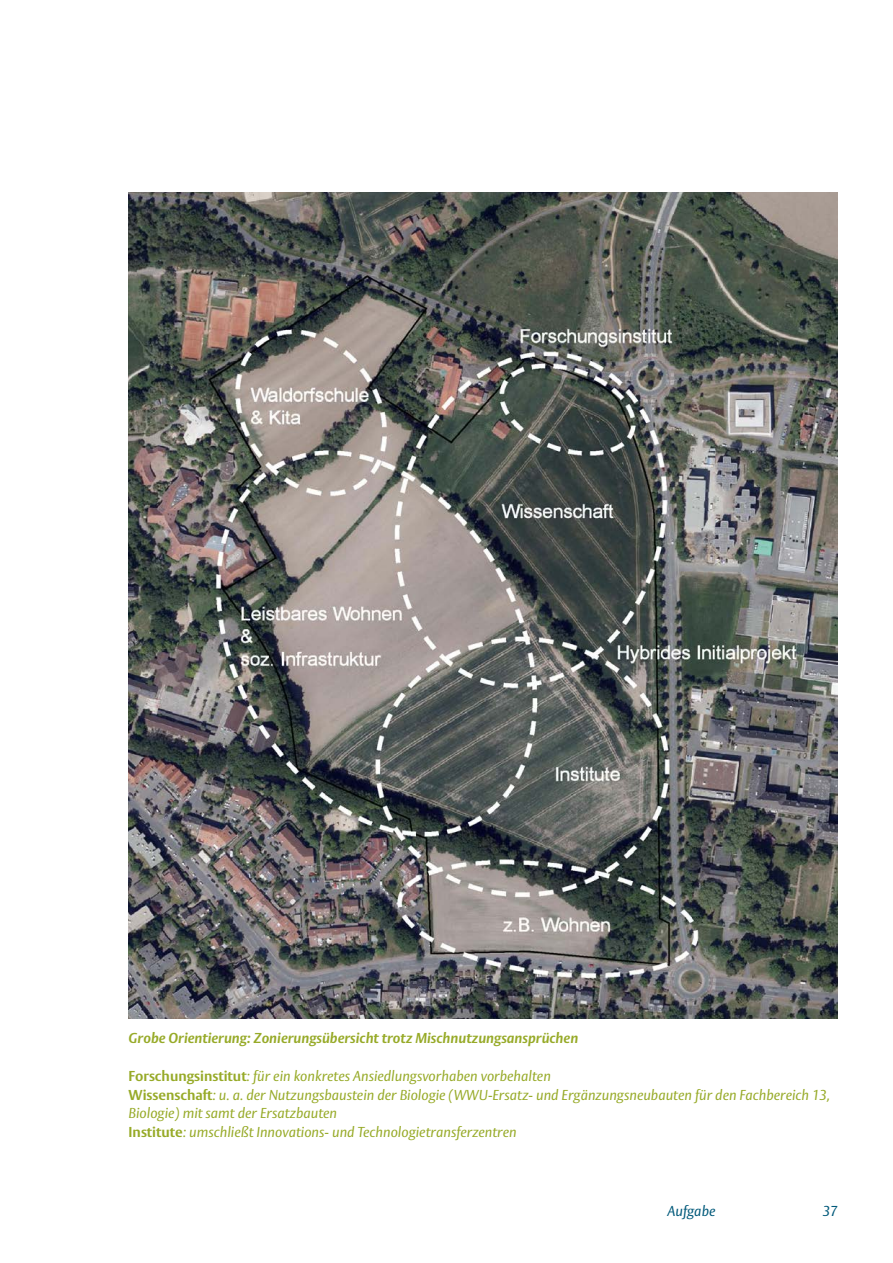
<style>
.page{position:relative;width:893px;height:1263px;background:#fff}
.page>*{position:absolute;margin:0;border:0;box-sizing:border-box;transform-origin:0 0}
.t1{font:italic 14.25px/18.8px "Vesta Pro";color:#97aa28}
.t2{font:italic 700 14.25px "Vesta Pro";color:#97aa28}
.t3{font:italic 14.25px "Vesta Pro";color:#00597a}
.s1{font-weight:700;font-style:normal}
</style>
<div class="page">
<img style="left:129px;top:192px;width:709px;height:827px">
<p class="t2" style="left:129px;top:1032px;width:451px">Grobe Orientierung: Zonierungsübersicht trotz Mischnutzungsansprüchen</p>
<p class="t1" style="left:129px;top:1068px;width:424px"><span class="s1">Forschungsinstitut</span>: für ein konkretes Ansiedlungsvorhaben vorbehalten</p>
<p class="t1" style="left:129px;top:1086px;width:703px"><span class="s1">Wissenschaft</span>: u. a. der Nutzungsbaustein der Biologie (WWU-Ersatz- und Ergänzungsneubauten für den Fachbereich 13,<br>Biologie) mit samt der Ersatzbauten</p>
<p class="t1" style="left:129px;top:1124px;width:390px"><span class="s1">Institute</span>: umschließt Innovations- und Technologietransferzentren</p>
<p class="t3" style="left:668px;top:1204px;width:49px">Aufgabe</p>
<p class="t3" style="left:823px;top:1204px;width:16px">37</p>
</div>
